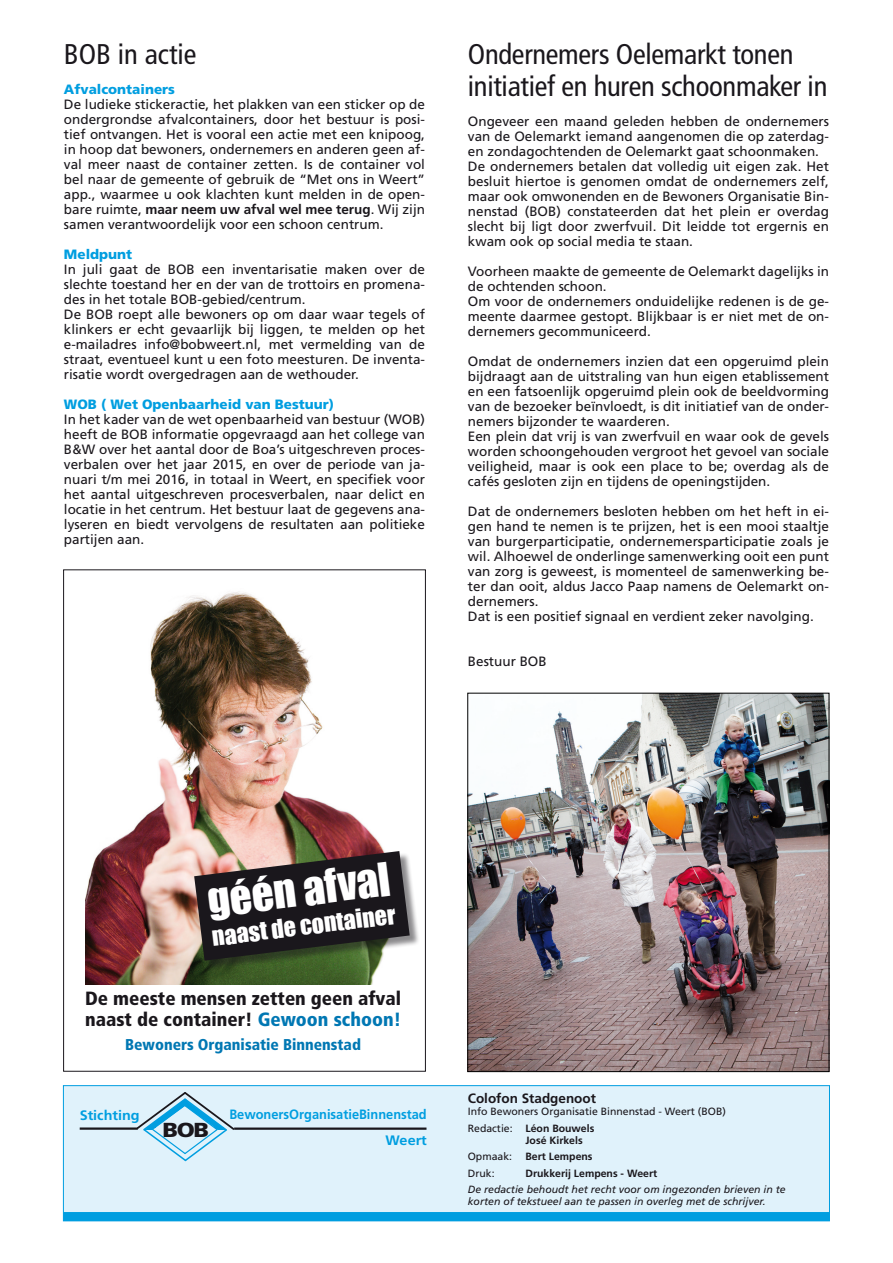
<style>
.page{position:relative;width:893px;height:1263px;background:#fff}
.page>*{position:absolute;margin:0;border:0;box-sizing:border-box;transform-origin:0 0}
.t1{font:43.05px "Impact";color:#fff}
.t2{font:condensed 28.5px "Frutiger";letter-spacing:-.01em;color:#1a171c}
.t3{font:24px "Impact";color:#fff}
.t4{font:900 20.25px "Frutiger";color:#1a171c;scale:1.15 1}
.t5{font:900 condensed 19.2px/20.9px "Frutiger";color:#1a171c}
.t6{font:900 condensed 15.6px "Frutiger";color:#0077b3}
.t7{font:700 13.65px "Frutiger";color:#009ee0;scale:1.05 1}
.t8{font:13.5px/15px "Frutiger";color:#1a171c;text-align:justify}
.t9{font:900 13.5px "Frutiger";color:#009ee0}
.t10{font:700 13.5px "Frutiger";color:#009ee0;scale:.95 1}
.t11{font:700 13.5px "Frutiger";color:#1a171c}
.t12{font:italic 10.5px "Frutiger";color:#1a171c}
.t13{font:700 10.5px "Frutiger";color:#1a171c}
.t14{font:10.5px "Frutiger";color:#1a171c}
.s1{font-weight:700}
.s2{color:#0077b3}
.s3{font-weight:400}
</style>
<div class="page">
<div style="left:63px;top:1085px;width:767px;height:136px;background:#e0f2fb;border:1px solid #009ee0"></div>
<div style="left:63px;top:1212px;width:766px;height:9px;background:#009ee0"></div>
<img style="left:85px;top:591px;width:299px;height:393px">
<div style="left:196px;top:853px;width:224px;height:118px;background:#1a171c;opacity:.5"></div>
<svg style="left:194px;top:851px;width:216px;height:110px;background:#3a3633"></svg>
<svg style="left:425px;top:1085px;width:7px;height:2px"></svg>
<hr style="left:80px;top:1127px;width:58px;height:3px;background:#1a171c">
<svg style="left:138px;top:1093px;width:96px;height:69px"></svg>
<hr style="left:234px;top:1127px;width:192px;height:3px;background:#1a171c">
<img style="left:470px;top:695px;width:357px;height:375px">
<div style="left:468px;top:693px;width:361px;height:379px;border:1px solid #000"></div>
<p class="t2" style="left:64px;top:38px;width:134px">BOB in actie</p>
<p class="t9" style="left:64px;top:81px;width:113px">Afvalcontainers</p>
<p class="t8" style="left:64px;top:97px;width:363px">De ludieke stickeractie, het plakken van een sticker op de ondergrondse afvalcontainers, door het bestuur is posi&shy;tief ontvangen. Het is vooral een actie met een knipoog, in hoop dat bewoners, ondernemers en anderen geen af&shy;val meer naast de container zetten. Is de container vol bel naar de gemeente of gebruik de “Met ons in Weert” app., waarmee u ook klachten kunt melden in de open&shy;bare ruimte, <span class="s1">maar neem uw afval wel mee terug</span>. Wij zijn samen verantwoordelijk voor een schoon centrum.</p>
<p class="t9" style="left:64px;top:246px;width:70px">Meldpunt</p>
<p class="t8" style="left:64px;top:262px;width:363px">In juli gaat de BOB een inventarisatie maken over de slechte toestand her en der van de trottoirs en promena&shy;des in het totale BOB-gebied/centrum.</p>
<p class="t8" style="left:64px;top:307px;width:363px">De BOB roept alle bewoners op om daar waar tegels of klinkers er echt gevaarlijk bij liggen, te melden op het e-mailadres info@bobweert.nl, met vermelding van de straat, eventueel kunt u een foto meesturen. De inventa&shy;risatie wordt overgedragen aan de wethouder.</p>
<p class="t9" style="left:64px;top:396px;width:272px">WOB ( Wet Openbaarheid van Bestuur)</p>
<p class="t8" style="left:64px;top:412px;width:363px">In het kader van de wet openbaarheid van bestuur (WOB) heeft de BOB informatie opgevraagd aan het college van B&amp;W over het aantal door de Boa’s uitgeschreven proces&shy;verbalen over het jaar 2015, en over de periode van ja&shy;nuari t/m mei 2016, in totaal in Weert, en specifiek voor het aantal uitgeschreven procesverbalen, naar delict en locatie in het centrum. Het bestuur laat de gegevens ana&shy;lyseren en biedt vervolgens de resultaten aan politieke partijen aan.</p>
<p class="t2" style="left:468px;top:38px;width:327px">Ondernemers Oelemarkt tonen</p>
<p class="t2" style="left:468px;top:69px;width:361px">initiatief en huren schoonmaker in</p>
<p class="t8" style="left:468px;top:113px;width:363px">Ongeveer een maand geleden hebben de ondernemers van de Oelemarkt iemand aangenomen die op zaterdag&shy;en zondagochtenden de Oelemarkt gaat schoonmaken.</p>
<p class="t8" style="left:468px;top:158px;width:363px">De ondernemers betalen dat volledig uit eigen zak. Het besluit hiertoe is genomen omdat de ondernemers zelf, maar ook omwonenden en de Bewoners Organisatie Bin&shy;nenstad (BOB) constateerden dat het plein er overdag slecht bij ligt door zwerfvuil. Dit leidde tot ergernis en kwam ook op social media te staan.</p>
<p class="t8" style="left:468px;top:263px;width:363px">Voorheen maakte de gemeente de Oelemarkt dagelijks in de ochtenden schoon.</p>
<p class="t8" style="left:468px;top:293px;width:363px">Om voor de ondernemers onduidelijke redenen is de ge&shy;meente daarmee gestopt. Blijkbaar is er niet met de on&shy;dernemers gecommuniceerd.</p>
<p class="t8" style="left:468px;top:353px;width:363px">Omdat de ondernemers inzien dat een opgeruimd plein bijdraagt aan de uitstraling van hun eigen etablissement en een fatsoenlijk opgeruimd plein ook de beeldvorming van de bezoeker beïnvloedt, is dit initiatief van de onder&shy;nemers bijzonder te waarderen.</p>
<p class="t8" style="left:468px;top:428px;width:363px">Een plein dat vrij is van zwerfvuil en waar ook de gevels worden schoongehouden vergroot het gevoel van sociale veiligheid, maar is ook een place to be; overdag als de cafés gesloten zijn en tijdens de openingstijden.</p>
<p class="t8" style="left:468px;top:503px;width:363px">Dat de ondernemers besloten hebben om het heft in ei&shy;gen hand te nemen is te prijzen, het is een mooi staaltje van burgerparticipatie, ondernemersparticipatie zoals je wil. Alhoewel de onderlinge samenwerking ooit een punt van zorg is geweest, is momenteel de samenwerking be&shy;ter dan ooit, aldus Jacco Paap namens de Oelemarkt on&shy;dernemers.</p>
<p class="t8" style="left:468px;top:608px;width:347px">Dat is een positief signaal en verdient zeker navolging.</p>
<p class="t8" style="left:468px;top:653px;width:80px">Bestuur BOB</p>
<p class="t1" style="left:204px;top:867px;width:185px;rotate:-7deg">géén afval</p>
<p class="t3" style="left:210px;top:918px;width:186px;rotate:-7deg">naast de container</p>
<p class="t5" style="left:85px;top:988px;width:317px">De meeste mensen zetten geen afval naast de container! <span class="s2">Gewoon schoon!</span></p>
<p class="t6" style="left:125px;top:1035px;width:237px">Bewoners Organisatie Binnenstad</p>
<p class="t7" style="left:80px;top:1107px;width:59px">Stichting</p>
<p class="t10" style="left:229px;top:1107px;width:209px">BewonersOrganisatieBinnenstad</p>
<p class="t4" style="left:163px;top:1117px;width:42px">BOB</p>
<p class="t7" style="left:385px;top:1132px;width:41px">Weert</p>
<p class="t11" style="left:468px;top:1090px;width:130px">Colofon Stadgenoot</p>
<p class="t14" style="left:468px;top:1105px;width:260px">Info Bewoners Organisatie Binnenstad - Weert (BOB)</p>
<p class="t13" style="left:468px;top:1122px;width:128px"><span class="s3">Redactie:</span> Léon Bouwels</p>
<p class="t13" style="left:525px;top:1134px;width:59px">José Kirkels</p>
<p class="t14" style="left:468px;top:1150px;width:46px">Opmaak:</p>
<p class="t13" style="left:525px;top:1150px;width:69px">Bert Lempens</p>
<p class="t14" style="left:468px;top:1167px;width:28px">Druk:</p>
<p class="t13" style="left:525px;top:1167px;width:133px">Drukkerij Lempens - Weert</p>
<p class="t12" style="left:468px;top:1183px;width:319px">De redactie behoudt het recht voor om ingezonden brieven in te</p>
<p class="t12" style="left:468px;top:1195px;width:299px">korten of tekstueel aan te passen in overleg met de schrijver.</p>
</div>
